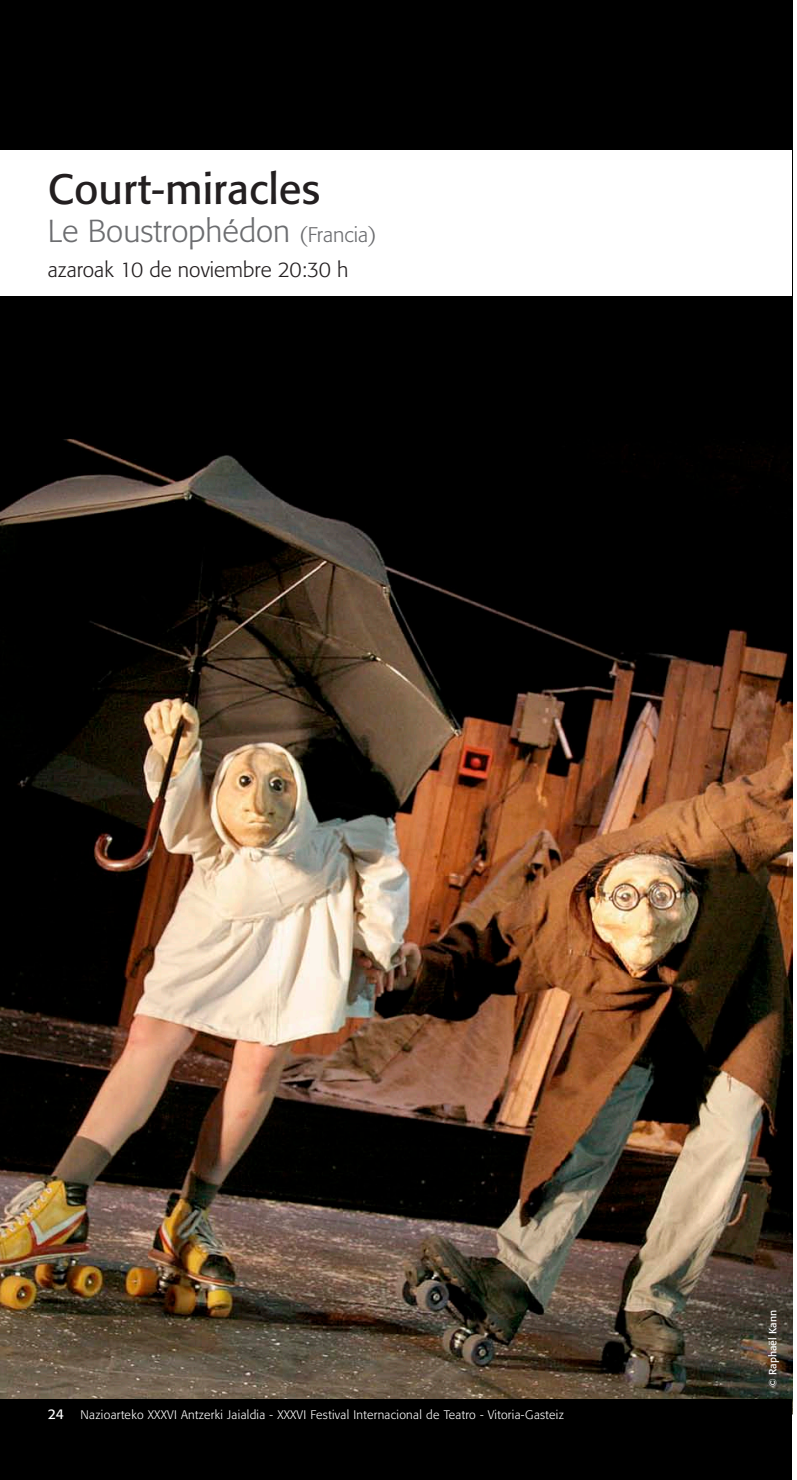
<style>
.page{position:relative;width:797px;height:1480px;background:#fff}
.page>*{position:absolute;margin:0;border:0;box-sizing:border-box;transform-origin:0 0}
.t1{font:42px "Formata";color:#231f20}
.t2{font:300 31.5px "Formata";color:#6c6d70}
.t3{font:300 21px "Formata";color:#231f20}
.t4{font:300 12.25px "Formata";letter-spacing:.025em;color:#fff}
.t5{font:10.5px "Formata";letter-spacing:.005em;color:#fff}
.s1{font-size:21px}
.s2{font-weight:400;font-size:14px}
</style>
<div class="page">
<img style="left:0;top:0;width:792px;height:1400px">
<div style="left:0;top:1400px;width:792px;height:80px;background:#000"></div>
<div style="left:0;top:150px;width:792px;height:146px;background:#fff"></div>
<h1 class="t1" style="left:48px;top:170px;width:274px">Court-miracles</h1>
<h2 class="t2" style="left:48px;top:217px;width:330px">Le Boustrophédon <span class="s1">(Francia)</span></h2>
<h3 class="t3" style="left:48px;top:260px;width:302px">azaroak 10 de noviembre 20:30 h</h3>
<p class="t4" style="left:48px;top:1410px;width:517px"><span class="s2">24</span> Nazioarteko XXXVI Antzerki Jaialdia - XXXVI Festival Internacional de Teatro - Vitoria-Gasteiz</p>
<p class="t5" style="left:768px;top:1387px;width:79px;rotate:-90deg">© Raphaël Kann</p>
</div>
